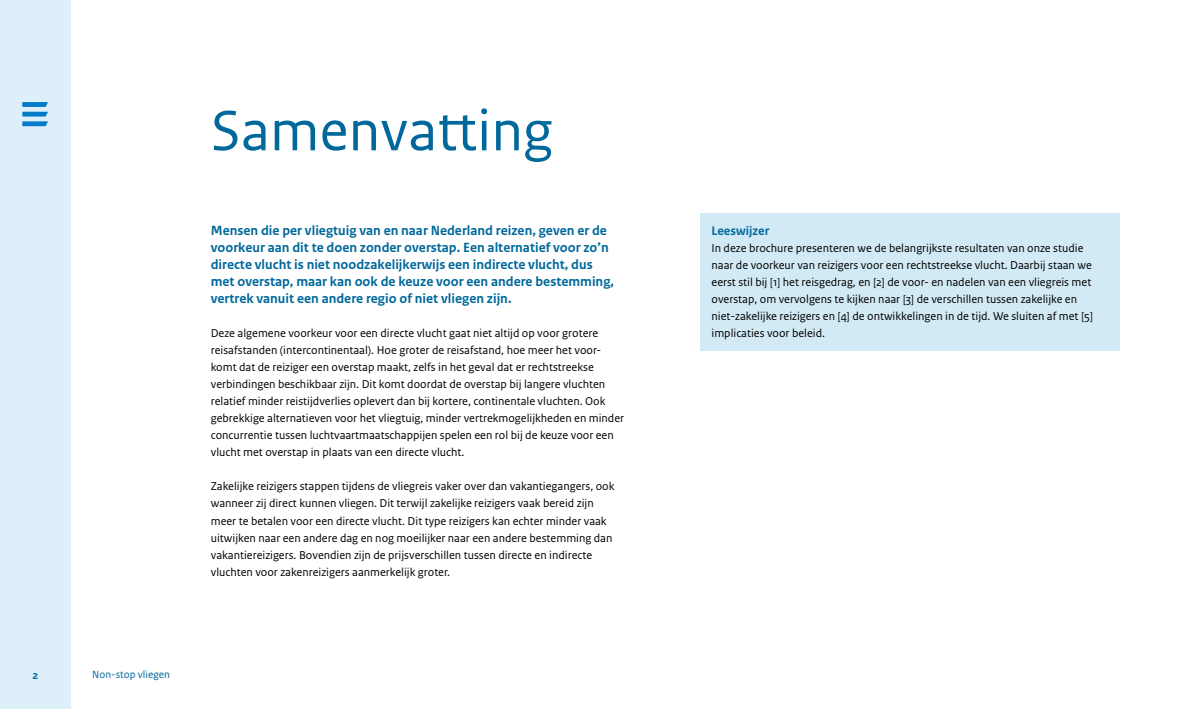
<style>
.page{position:relative;width:1191px;height:709px;background:#fff}
.page>*{position:absolute;margin:0;border:0;box-sizing:border-box;transform-origin:0 0}
.H2_Kop{font:60px "Rijksoverheid Sans Text";color:#01689b}
.P_Intro{font:700 14px/17px "Rijksoverheid Sans Text";color:#01689b}
.H3_Kaderkop{font:700 13px "Rijksoverheid Sans Text";color:#01689b}
.P_Broodtekst{font:12px/17px "Rijksoverheid Sans Text";color:#000}
.P_Kader_brood{font:12px/17px "Rijksoverheid Sans Text";color:#000}
.t1{font:700 12px "Rijksoverheid Sans Heading";color:#01689b}
.t2{font:11px "Rijksoverheid Sans Text";color:#01689b}
</style>
<div class="page">
<div style="left:700px;top:213px;width:420px;height:36px;background:#d2eaf5"></div>
<div style="left:700px;top:231px;width:420px;height:120px;background:#d2eaf5"></div>
<div style="left:0;top:0;width:71px;height:709px;background:#ddeff8"></div>
<svg style="left:22px;top:102px;width:26px;height:24px"></svg>
<p class="t1" style="left:32px;top:668px;width:7px">2</p>
<p class="t2" style="left:92px;top:668px;width:79px">Non-stop vliegen</p>
<h2 class="H2_Kop" style="left:211px;top:96px;width:344px">Samenvatting</h2>
<p class="P_Intro" style="left:211px;top:222px;width:405px">Mensen die per vliegtuig van en naar Nederland reizen, geven er de voorkeur aan dit te doen zonder overstap. Een alternatief voor zo’n directe vlucht is niet noodzakelijkerwijs een indirecte vlucht, dus met overstap, maar kan ook de keuze voor een andere bestemming, vertrek vanuit een andere regio of niet vliegen zijn.</p>
<p class="P_Broodtekst" style="left:211px;top:325px;width:415px">Deze algemene voorkeur voor een directe vlucht gaat niet altijd op voor grotere reisafstanden (intercontinentaal). Hoe groter de reisafstand, hoe meer het voor&shy;komt dat de reiziger een overstap maakt, zelfs in het geval dat er rechtstreekse verbindingen beschikbaar zijn. Dit komt doordat de overstap bij langere vluchten relatief minder reistijdverlies oplevert dan bij kortere, continentale vluchten. Ook gebrekkige alternatieven voor het vliegtuig, minder vertrekmogelijkheden en minder concurrentie tussen luchtvaartmaatschappijen spelen een rol bij de keuze voor een vlucht met overstap in plaats van een directe vlucht.</p>
<p class="P_Broodtekst" style="left:211px;top:478px;width:405px">Zakelijke reizigers stappen tijdens de vliegreis vaker over dan vakantiegangers, ook wanneer zij direct kunnen vliegen. Dit terwijl zakelijke reizigers vaak bereid zijn meer te betalen voor een directe vlucht. Dit type reizigers kan echter minder vaak uitwijken naar een andere dag en nog moeilijker naar een andere bestemming dan vakantiereizigers. Bovendien zijn de prijsverschillen tussen directe en indirecte vluchten voor zakenreizigers aanmerkelijk groter.</p>
<h3 class="H3_Kaderkop" style="left:711px;top:224px;width:59px">Leeswijzer</h3>
<p class="P_Kader_brood" style="left:711px;top:240px;width:383px">In deze brochure presenteren we de belangrijkste resultaten van onze studie naar de voorkeur van reizigers voor een rechtstreekse vlucht. Daarbij staan we eerst stil bij [1] het reisgedrag, en [2] de voor- en nadelen van een vliegreis met overstap, om vervolgens te kijken naar [3] de verschillen tussen zakelijke en niet-zakelijke reizigers en [4] de ontwikkelingen in de tijd. We sluiten af met [5] implicaties voor beleid.</p>
</div>
